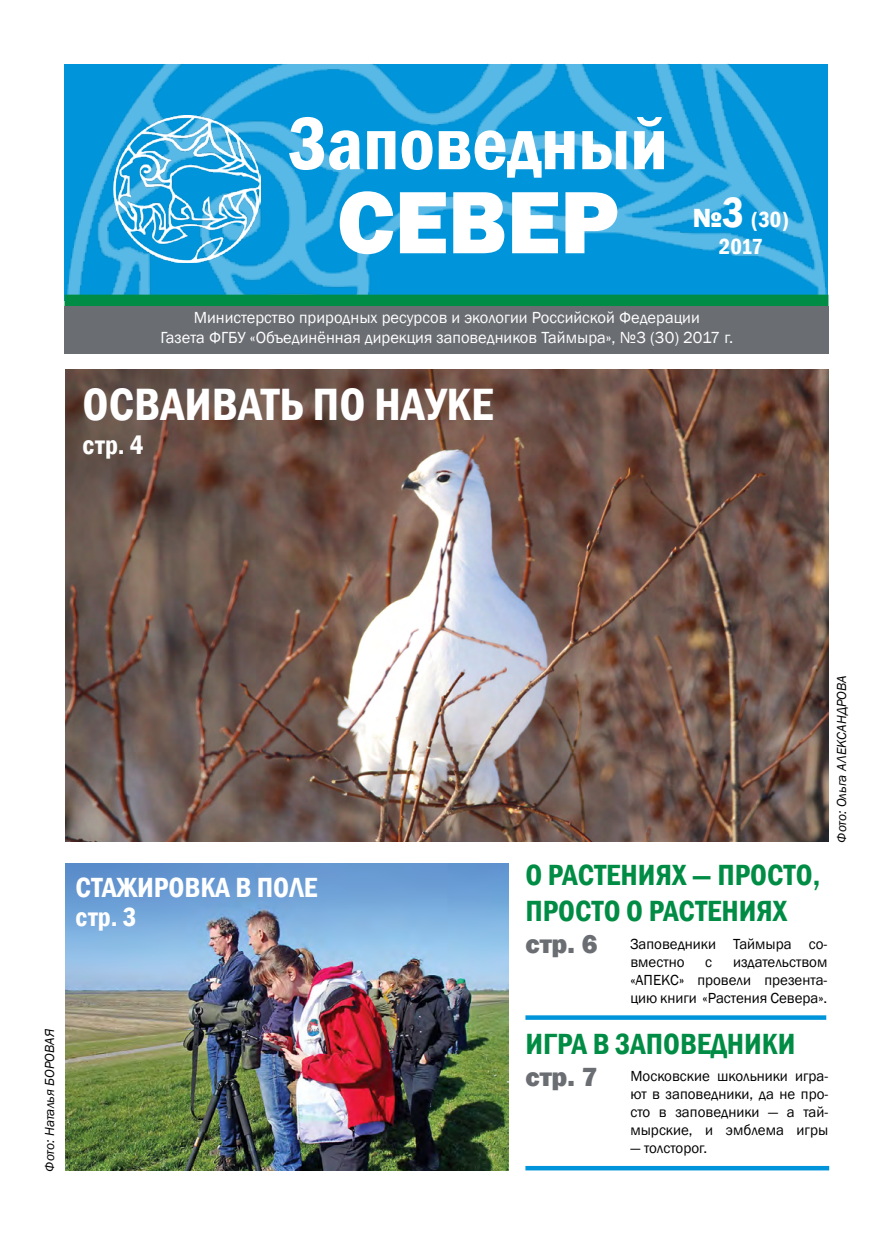
<style>
.page{position:relative;width:893px;height:1234px;background:#fff}
.page>*{position:absolute;margin:0;border:0;box-sizing:border-box;transform-origin:0 0}
.t1{font:800 91.5px "Franklin Gothic";color:#fff}
.t2{font:600 condensed 77.1px "Franklin Gothic";color:#fff}
.t3{font:600 condensed 46.5px "Franklin Gothic";color:#fff}
.t4{font:600 condensed 30px/36px "Franklin Gothic";color:#008c44}
.t5{font:600 condensed 28.5px "Franklin Gothic";color:#fff}
.t6{font:600 condensed 27px "Franklin Gothic";letter-spacing:.01em;color:#fff}
.t7{font:800 27px "Franklin Gothic";color:#6a6d72}
.t8{font:600 condensed 22.5px/27px "Franklin Gothic";letter-spacing:-.015em;color:#fff;text-align:center}
.t9{font:16.5px/19.8px "Franklin Gothic";color:#fff;text-align:center}
.t10{font:15px/18px "Franklin Gothic";color:#000;text-align:justify}
.t11{font:italic 13.5px "Franklin Gothic";color:#000}
.s1{font-weight:800;font-stretch:normal;font-size:27px}
.s2{font-size:43.5px}
.s3{font-weight:800;font-size:27px;color:#6a6d72}
</style>
<div class="page">
<img style="left:65px;top:64px;width:761px;height:230px">
<img style="left:113px;top:116px;width:147px;height:146px">
<div style="left:65px;top:294px;width:763px;height:12px;background:#008c44"></div>
<div style="left:64px;top:306px;width:764px;height:48px;background:#6a6d72"></div>
<img style="left:66px;top:369px;width:762px;height:472px">
<img style="left:65px;top:863px;width:443px;height:307px">
<svg style="left:525px;top:1015px;width:301px;height:4px"></svg>
<div style="left:525px;top:1165px;width:304px;height:5px;background:#0095da"></div>
<h2 class="t2" style="left:288px;top:92px;width:381px">Заповедный</h2>
<h1 class="t1" style="left:337px;top:163px;width:283px">СЕВЕР</h1>
<h3 class="t8" style="left:693px;top:206px;width:98px"><span class="s1">№</span><span class="s2">3</span> (30)<br>2017</h3>
<p class="t9" style="left:160px;top:308px;width:574px">Министерство природных ресурсов и экологии Российской Федерации<br>Газета ФГБУ «Объединённая дирекция заповедников Таймыра», №3 (30) 2017 г.</p>
<h3 class="t3" style="left:83px;top:373px;width:412px">ОСВАИВАТЬ ПО НАУКЕ</h3>
<h3 class="t6" style="left:83px;top:427px;width:63px">стр. 4</h3>
<h3 class="t5" style="left:75px;top:867px;width:244px">СТАЖИРОВКА В ПОЛЕ</h3>
<h3 class="t6" style="left:75px;top:898px;width:63px">стр. 3</h3>
<p class="t11" style="left:41px;top:1171px;width:144px;rotate:-90deg">Фото: Наталья БОРОВАЯ</p>
<h3 class="t4" style="left:525px;top:856px;width:296px">О РАСТЕНИЯХ — ПРОСТО,<br>ПРОСТО О РАСТЕНИЯХ</h3>
<h3 class="t7" style="left:525px;top:926px;width:74px">стр. 6</h3>
<p class="t10" style="left:630px;top:934px;width:198px">Заповедники Таймыра со&shy;вместно</p>
<p class="t10" style="left:630px;top:952px;width:198px;text-indent:103px">издательством «АПЕКС» провели презента&shy;цию книги «Растения Севера».</p>
<p class="t10" style="left:705px;top:952px;width:8px">с</p>
<p class="t11" style="left:833px;top:842px;width:169px;rotate:-90deg">Фото: Ольга АЛЕКСАНДРОВА</p>
<h3 class="t4" style="left:525px;top:1024px;width:271px">ИГРА В ЗАПОВЕДНИКИ</h3>
<p class="t10" style="left:630px;top:1066px;width:199px;text-indent:-105px"><span class="s3">стр. 7</span> Московские школьники игра&shy;ют в заповедники, да не про&shy;сто в заповедники — а тай&shy;мырские, и эмблема игры</p>
<p class="t10" style="left:630px;top:1138px;width:78px">— толсторог.</p>
</div>
